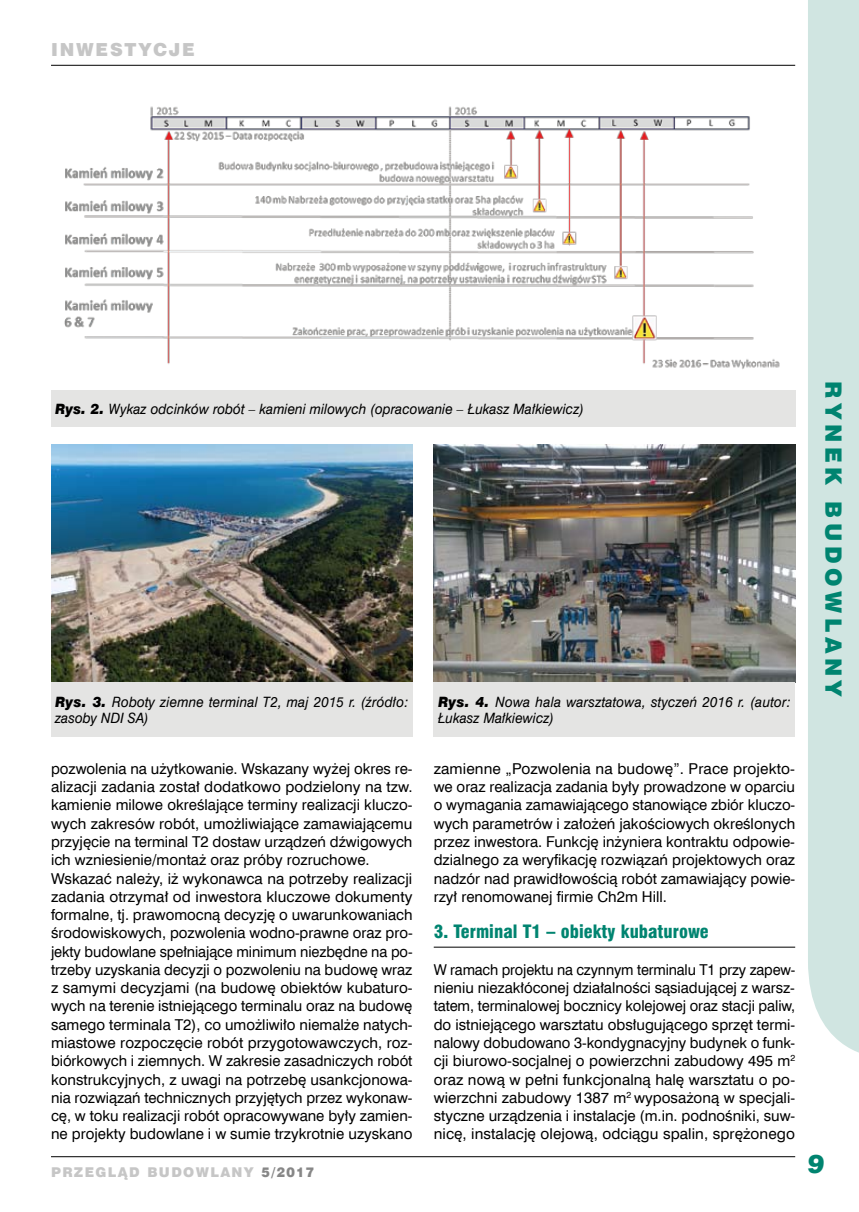
<style>
.page{position:relative;width:859px;height:1212px;background:#fff}
.page>*{position:absolute;margin:0;border:0;box-sizing:border-box;transform-origin:0 0}
.t1{font:italic 25.5px "Swis 721 Blk EU";color:#008470}
.t2{font:22.5px "Swis 721 Blk EU";color:#008470}
.t3{font:18px "Swis 721 Blk Cn EU";color:#008470}
.t4{font:18px "Swis 721 Blk EU";letter-spacing:.1em;color:#c6c6c6}
.t5{font:15px/18.3px "Swis 721 EU Normal";color:#000}
.t6{font:15px/18.3px "Swis 721 EU Normal";color:#000;text-align:justify;scale:.96 1}
.t7{font:14.25px/15.8px "Swis 721 EU Italic";color:#000;scale:.95 1}
.t8{font:13.5px "Swis 721 Blk EU";letter-spacing:.1em;color:#c6c6c6}
.s1{font-family:"Swis 721 Blk EU";font-style:italic}
.s2{color:#878787}
</style>
<div class="page">
<hr style="left:51px;top:1156px;width:744px;height:1px;background:#000">
<hr style="left:51px;top:65px;width:744px;height:1px;background:#000">
<div style="left:808px;top:0;width:51px;height:1053px;background:#d0e5e1"></div>
<hr style="left:434px;top:947px;width:361px;height:1px;background:#000">
<img style="left:51px;top:445px;width:361px;height:237px">
<img style="left:434px;top:445px;width:361px;height:237px">
<div style="left:51px;top:682px;width:361px;height:55px;background:#e4e4e3"></div>
<div style="left:434px;top:682px;width:361px;height:55px;background:#e4e4e3"></div>
<img style="left:64px;top:106px;width:716px;height:263px">
<div style="left:51px;top:390px;width:744px;height:37px;background:#e4e4e3"></div>
<p class="t4" style="left:51px;top:38px;width:26px">INWE</p>
<p class="t4" style="left:110px;top:38px;width:84px">STYCJE</p>
<p class="t7" style="left:55px;top:401px;width:558px"><span class="s1">Rys. 2.</span> Wykaz odcinków robót – kamieni milowych (opracowanie – Łukasz Małkiewicz)</p>
<p class="t7" style="left:55px;top:695px;width:373px"><span class="s1">Rys. 3.</span> Roboty ziemne terminal T2, maj 2015 r. (źródło: zasoby NDI SA)</p>
<p class="t7" style="left:438px;top:695px;width:373px"><span class="s1">Rys. 4.</span> Nowa hala warsztatowa, styczeń 2016 r. (autor:<br>Łukasz Małkiewicz)</p>
<h2 class="t2" style="left:848px;top:381px;width:316px;rotate:90deg">RYNEK BUDOWLANY</h2>
<p class="t5" style="left:51px;top:760px;width:363px">pozwolenia na użytkowanie. Wskazany wyżej okres re&shy;alizacji zadania został dodatkowo podzielony na tzw. kamienie milowe określające terminy realizacji kluczo&shy;wych zakresów robót, umożliwiające zamawiającemu przyjęcie na terminal T2 dostaw urządzeń dźwigowych ich wzniesienie/montaż oraz próby rozruchowe.<br>Wskazać należy, iż wykonawca na potrzeby realizacji zadania otrzymał od inwestora kluczowe dokumenty formalne, tj. prawomocną decyzję o uwarunkowaniach środowiskowych, pozwolenia wodno-prawne oraz pro&shy;jekty budowlane spełniające minimum niezbędne na po&shy;trzeby uzyskania decyzji o pozwoleniu na budowę wraz z samymi decyzjami (na budowę obiektów kubaturo&shy;wych na terenie istniejącego terminalu oraz na budowę samego terminala T2), co umożliwiło niemalże natych&shy;miastowe rozpoczęcie robót przygotowawczych, roz&shy;biórkowych i ziemnych. W zakresie zasadniczych robót konstrukcyjnych, z uwagi na potrzebę usankcjonowa&shy;nia rozwiązań technicznych przyjętych przez wykonaw&shy;cę, w toku realizacji robót opracowywane były zamien&shy;ne projekty budowlane i w sumie trzykrotnie uzyskano</p>
<p class="t5" style="left:434px;top:760px;width:363px;text-align:justify">zamienne „Pozwolenia na budowę”. Prace projekto&shy;we oraz realizacja zadania były prowadzone w oparciu o wymagania zamawiającego stanowiące zbiór kluczo&shy;wych parametrów i założeń jakościowych określonych przez inwestora. Funkcję inżyniera kontraktu odpowie&shy;dzialnego za weryfikację rozwiązań projektowych oraz nadzór nad prawidłowością robót zamawiający powie&shy;rzył renomowanej firmie Ch2m Hill.</p>
<p class="t3" style="left:434px;top:921px;width:277px">3. Terminal T1 – obiekty kubaturowe</p>
<p class="t6" style="left:434px;top:961px;width:378px">W ramach projektu na czynnym terminalu T1 przy zapew&shy;nieniu niezakłóconej działalności sąsiadującej z warsz&shy;tatem, terminalowej bocznicy kolejowej oraz stacji paliw, do istniejącego warsztatu obsługującego sprzęt termi&shy;nalowy dobudowano 3-kondygnacyjny budynek o funk&shy;cji biurowo-socjalnej o powierzchni zabudowy 495 m<sup>2 </sup>oraz nową w pełni funkcjonalną halę warsztatu o po&shy;wierzchni zabudowy 1387 m<sup>2</sup> wyposażoną w specjali&shy;styczne urządzenia i instalacje (m.in. podnośniki, suw&shy;nicę, instalację olejową, odciągu spalin, sprężonego</p>
<p class="t8" style="left:51px;top:1163px;width:265px">PRZEGLĄD BUDOWLANY <span class="s2">5/2017</span></p>
<h1 class="t1" style="left:808px;top:1147px;width:18px">9</h1>
</div>
